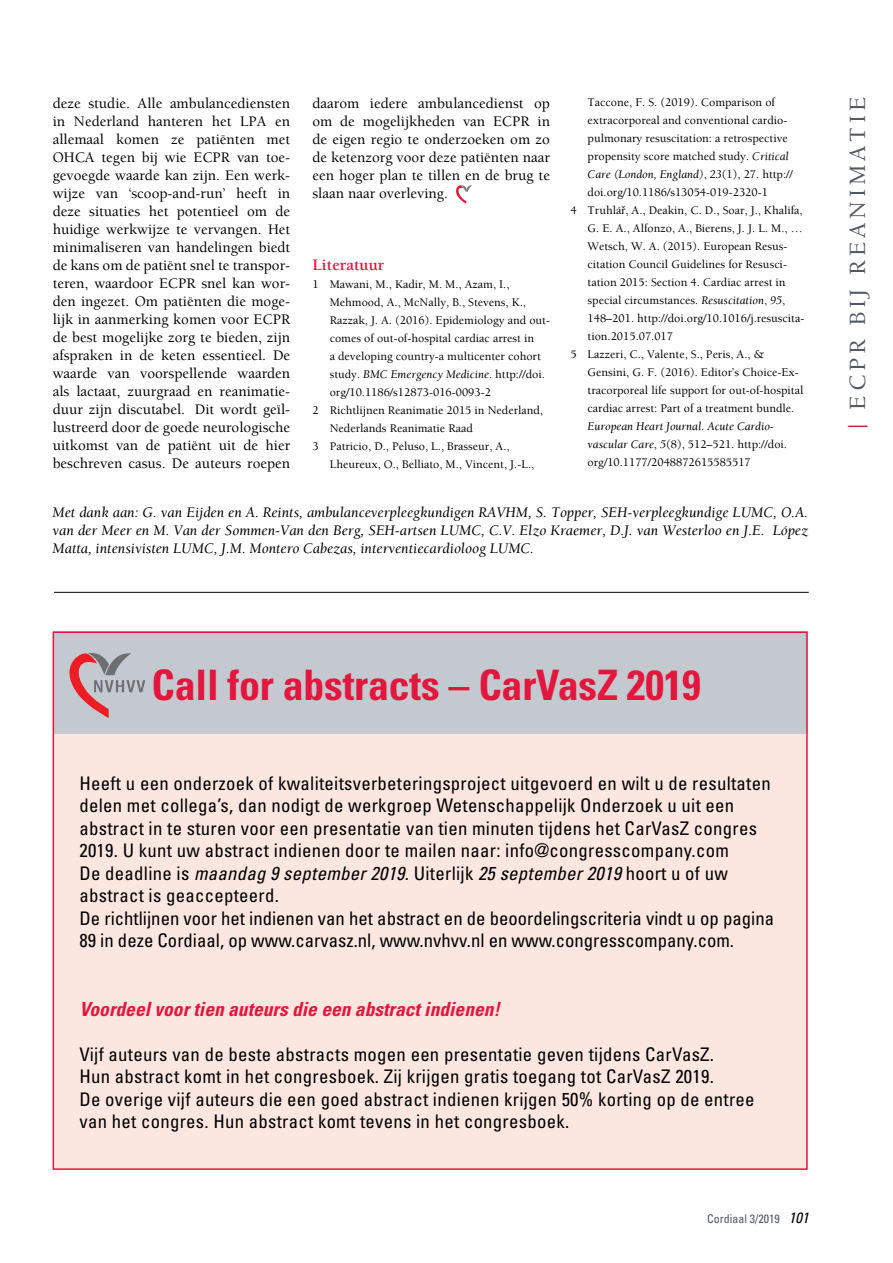
<style>
.page{position:relative;width:893px;height:1263px;background:#fff}
.page>*{position:absolute;margin:0;border:0;box-sizing:border-box;transform-origin:0 0}
.t1{font:700 condensed 42px "Univers";letter-spacing:-.005em;color:#e3173e}
.t2{font:500 24px "Berkeley";letter-spacing:.16em;color:#545861}
.t3{font:italic 700 condensed 19.5px "Univers";color:#e3173e}
.t4{font:condensed 18.75px/22.5px "Univers";letter-spacing:.015em;color:#000}
.t5{font:700 16.5px "Berkeley";color:#e3173e}
.t6{font:500 15px/18px "Berkeley";color:#000;text-align:justify}
.t7{font:italic 15px/18px "Berkeley";color:#000;text-align:justify}
.t8{font:500 12px/18px "Berkeley";color:#000}
.t9{font:italic 12px "Berkeley";color:#000}
.t10{font:condensed 12px "Univers";color:#545861}
.s1{font-weight:500;font-style:normal}
.s2{font-weight:400;font-style:italic}
.s3{font-family:"Times";font-weight:400}
.s4{color:#e3173e}
.s5{font-style:italic}
.s6{font-style:italic;font-size:15px;color:#000}
</style>
<div class="page">
<svg style="left:456px;top:185px;width:16px;height:19px"></svg>
<div style="left:53px;top:632px;width:755px;height:537px;background:#fce6e0"></div>
<div style="left:53px;top:631px;width:755px;height:103px;background:#c4c9cf"></div>
<svg style="left:69px;top:653px;width:76px;height:65px"></svg>
<hr style="left:54px;top:592px;width:755px;height:1px;background:#000">
<p class="t6" style="left:53px;top:94px;width:239px">deze studie. Alle ambulancediensten in Nederland hanteren het LPA en allemaal komen ze patiënten met OHCA</p>
<p class="t6" style="left:53px;top:148px;width:239px;text-indent:49px">tegen bij wie ECPR van toe&shy;gevoegde waarde kan zijn. Een werk&shy;wijze van ‘scoop-and-run’ heeft in deze situaties het potentieel om de huidige werkwijze te vervangen. Het minimaliseren van handelingen biedt de kans om de patiënt snel te transpor&shy;teren, waardoor ECPR snel kan wor&shy;den ingezet. Om patiënten die moge&shy;lijk in aanmerking komen voor EC PR de best mogelijke zorg te bieden, zijn afspraken in de keten essentieel. De waarde van voorspellende waarden als lactaat, zuurgraad en reanimatie&shy;duur zijn discutabel.⁵ Dit wordt geïl&shy;lustreerd door de goede neurologische uitkomst van de patiënt uit de hier beschreven casus. De auteurs roepen</p>
<p class="t6" style="left:312px;top:94px;width:239px">daarom iedere ambulancedienst op om de mogelijkheden van ECPR in de eigen regio te onderzoeken om zo de ketenzorg voor deze patiënten naar een hoger plan te tillen en de brug te slaan naar overleving.</p>
<h3 class="t5" style="left:312px;top:256px;width:73px">Literatuur</h3>
<p class="t8" style="left:312px;top:275px;width:198px">1 Mawani, M., Kadir, M. M., Azam, I.,</p>
<p class="t8" style="left:330px;top:293px;width:198px">Mehmood, A., McNally, B., Stevens, K.,</p>
<p class="t8" style="left:330px;top:311px;width:222px">Razzak, J. A. (2016). Epidemiology and out-</p>
<p class="t8" style="left:330px;top:329px;width:206px">comes of out-of-hospital cardiac arrest in</p>
<p class="t8" style="left:330px;top:347px;width:213px">a developing country-a multicenter cohort</p>
<p class="t9" style="left:330px;top:368px;width:217px"><span class="s1">study.</span> BMC Emergency Medicine<span class="s1">. http://doi.</span></p>
<p class="t8" style="left:330px;top:383px;width:163px">org/10.1186/s12873-016-0093-2</p>
<p class="t8" style="left:312px;top:401px;width:232px">2 Richtlijnen Reanimatie 2015 in Nederland,</p>
<p class="t8" style="left:330px;top:419px;width:145px">Nederlands Reanimatie Raad</p>
<p class="t8" style="left:312px;top:437px;width:199px">3 Patricio, D., Peluso, L., Brasseur, A.,</p>
<p class="t8" style="left:330px;top:455px;width:206px">Lheureux, O., Belliato, M., Vincent, J.-L.,</p>
<p class="t8" style="left:588px;top:93px;width:189px">Taccone, F. S. (2019). Comparison of</p>
<p class="t8" style="left:588px;top:111px;width:201px">extracorporeal and conventional cardio-</p>
<p class="t8" style="left:588px;top:129px;width:202px">pulmonary resuscitation: a retrospective</p>
<p class="t8" style="left:588px;top:147px;width:203px">propensity score matched study. <span class="s2">Critical</span></p>
<p class="t9" style="left:588px;top:168px;width:207px">Care (London, England)<span class="s1">,</span> 23<span class="s1">(1), 27. http://</span></p>
<p class="t8" style="left:588px;top:183px;width:182px">doi.org/10.1186/s13054-019-2320-1</p>
<p class="t8" style="left:570px;top:201px;width:234px">4 Truhlá<span class="s3">ř</span>, A., Deakin, C. D., Soar, J., Khalifa,</p>
<p class="t8" style="left:588px;top:219px;width:217px">G. E. A., Alfonzo, A., Bierens, J. J. L. M., …</p>
<p class="t8" style="left:588px;top:237px;width:201px">Wetsch, W. A. (2015). European Resus-</p>
<p class="t8" style="left:588px;top:255px;width:201px">citation Council Guidelines for Resusci-</p>
<p class="t8" style="left:588px;top:273px;width:199px">tation 2015: Section 4. Cardiac arrest in</p>
<p class="t8" style="left:588px;top:291px;width:199px">special circumstances. <span class="s2">Resuscitation</span>, <span class="s2">95</span>,</p>
<p class="t8" style="left:588px;top:309px;width:218px">148–201. http://doi.org/10.1016/j.resuscita-</p>
<p class="t8" style="left:588px;top:327px;width:87px">tion.2015.07.017</p>
<p class="t8" style="left:570px;top:345px;width:195px">5 Lazzeri, C., Valente, S., Peris, A., &amp;</p>
<p class="t8" style="left:588px;top:363px;width:213px">Gensini, G. F. (2016). Editor’s Choice-Ex-</p>
<p class="t8" style="left:588px;top:381px;width:217px">tracorporeal life support for out-of-hospital</p>
<p class="t8" style="left:588px;top:399px;width:208px">cardiac arrest: Part of a treatment bundle.</p>
<p class="t8" style="left:588px;top:417px;width:201px"><span class="s2">European Heart Journal. Acute Cardio&shy;vascular Care</span>, <span class="s2">5</span>(8), 512–521. http://doi. org/10.1177/2048872615585517</p>
<p class="t7" style="left:53px;top:504px;width:757px">Met dank aan: G. van Eijden en A. Reints, ambulanceverpleegkundigen RAVHM, S. Topper, SEH-verpleegkundige LUMC, O.A. van der Meer en M. Van der Sommen-Van den Berg, SEH-artsen LUMC, C.V. Elzo Kraemer, D.J. van Westerloo en J.E. López Matta, intensivisten LUMC, J.M. Montero Cabezas, interventiecardioloog LUMC.</p>
<h2 class="t2" style="left:845px;top:429px;width:333px;rotate:-90deg"><span class="s4">|</span> ECPR bij r eanimatie</h2>
<h1 class="t1" style="left:152px;top:659px;width:551px">Call for abstracts – CarVasZ 2019</h1>
<p class="t4" style="left:79px;top:771px;width:696px">H eeft u een onderzoek of kwaliteitsverbeteringsproject uitgevoerd en wilt u de resultaten delen met collega’s, dan nodigt de werkgroep Wetenschappelijk Onderzoek u uit een abstract in te sturen voor een presentatie van tien minuten tijdens het CarVasZ congres 2019. U kunt uw abstract indienen door te mailen naar: info@congresscompany.com<br>De deadline is <span class="s5">maandag 9 september 2019</span>. Uiterlijk <span class="s5">25 september 2019</span> hoort u of uw abstract is geaccepteerd.<br>De richtlijnen voor het indienen van het abstract en de beoordelingscriteria vindt u op pagina 89 in deze Cordiaal, op www.carvasz.nl, www.nvhvv.nl en www.congresscompany.com.</p>
<h3 class="t3" style="left:79px;top:997px;width:422px">Voordeel voor tien auteurs die een abstract indienen!</h3>
<p class="t4" style="left:79px;top:1042px;width:677px">Vijf auteurs van de beste abstracts mogen een presentatie geven tijdens CarVasZ.<br>H un abstract komt in het congresboek. Zij krijgen gratis toegang tot CarVasZ 2019.<br>De overige vijf auteurs die een goed abstract indienen krijgen 50% korting op de entree van het congres. H un abstract komt tevens in het congresboek.</p>
<p class="t10" style="left:707px;top:1211px;width:103px">Cordiaal 3/2019 <span class="s6">101</span></p>
</div>
